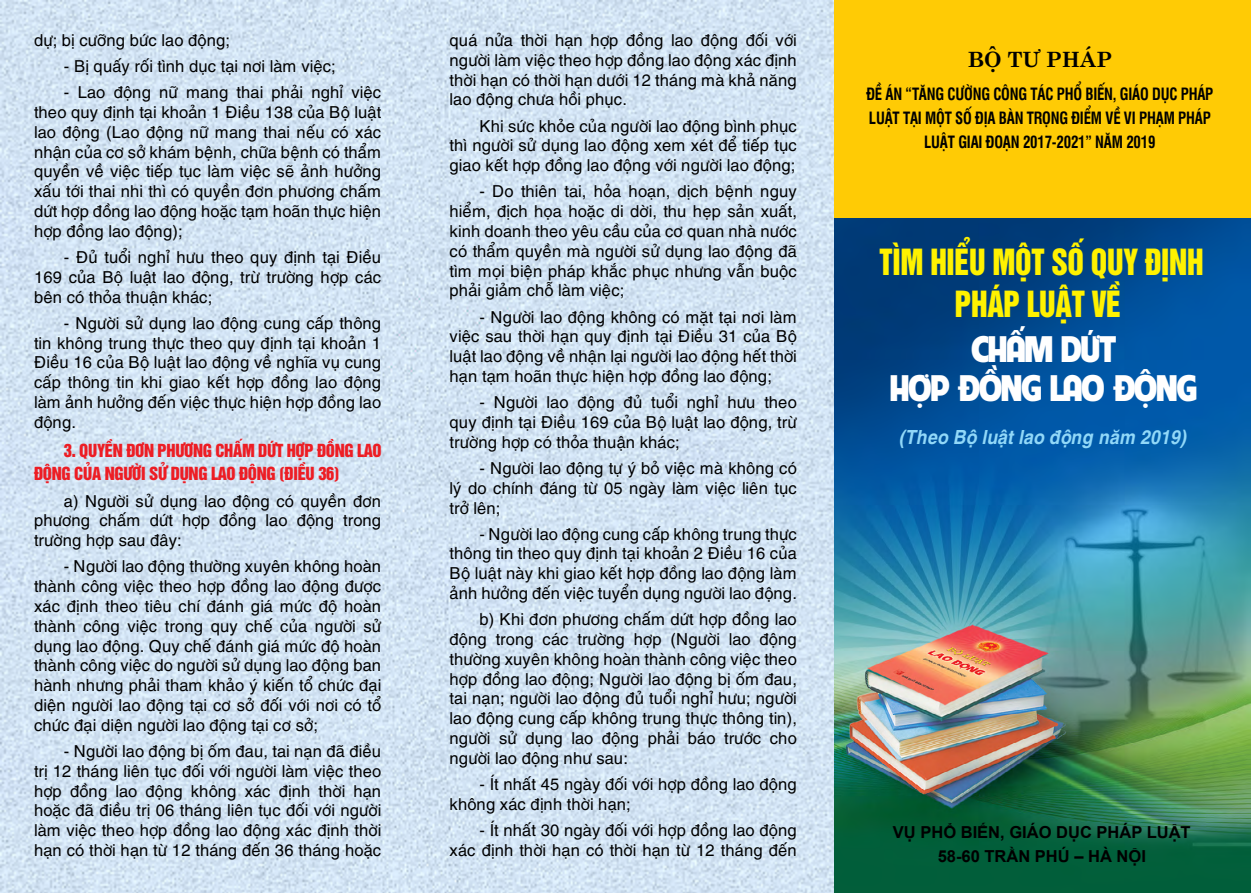
<style>
.page{position:relative;width:1251px;height:893px;background:#fff}
.page>*{position:absolute;margin:0;border:0;box-sizing:border-box;transform-origin:0 0}
.t1{font:33px "UTM Helvet Ins";letter-spacing:-.01em;color:#fff200;scale:.9 1}
.t2{font:33px/39px "UTM American Sans";letter-spacing:-.025em;color:#fff;text-align:center}
.t3{font:700 21px "UTM Centur";color:#000}
.t4{font:italic 700 19.5px "UTM Helve";letter-spacing:-.005em;color:#91d8f8;scale:.9 1}
.t5{font:16.5px/19.8px "UTM Helve";letter-spacing:-.02em;color:#000;text-align:justify}
.t6{font:700 16.5px/24px "UTM Swiss Condensed";letter-spacing:-.015em;color:#000;text-align:center;scale:.9 1}
.t7{font:16.5px/23.1px "UTM Helvet Ins";letter-spacing:-.02em;color:#ed1d24}
.t8{font:700 16.5px/24px "Arial";color:#000;text-align:center}
</style>
<div class="page">
<img style="left:0;top:0;width:833px;height:893px">
<img style="left:833px;top:218px;width:417px;height:675px">
<div style="left:833px;top:0;width:417px;height:218px;background:#ffcb05"></div>
<p class="t5" style="left:34px;top:28px;width:198px">dự; bị cưỡng bức lao động;</p>
<p class="t5" style="left:64px;top:55px;width:274px">- Bị quấy rối tình dục tại nơi làm việc;</p>
<p class="t5" style="left:34px;top:81px;width:349px;text-indent:30px">- Lao động nữ mang thai phải nghỉ việc theo quy định tại khoản 1 Điều 138 của Bộ luật lao động (Lao động nữ mang thai nếu có xác nhận của cơ sở khám bệnh, chữa bệnh có thẩm quyền về việc tiếp tục làm việc sẽ ảnh hưởng xấu tới thai nhi thì có quyền đơn phương chấm dứt hợp đồng lao động hoặc tạm hoãn thực hiện hợp đồng lao động);</p>
<p class="t5" style="left:34px;top:246px;width:349px;text-indent:30px">- Đủ tuổi nghỉ hưu theo quy định tại Điều 169 của Bộ luật lao động, trừ trường hợp các bên có thỏa thuận khác;</p>
<p class="t5" style="left:34px;top:311px;width:349px;text-indent:30px">- Người sử dụng lao động cung cấp thông tin không trung thực theo quy định tại khoản 1<br>Điều 16 của Bộ luật lao động về nghĩa vụ cung cấp thông tin khi giao kết hợp đồng lao động làm ảnh hưởng đến việc thực hiện hợp đồng lao động.</p>
<p class="t7" style="left:34px;top:438px;width:349px;text-indent:30px">3. QUYỀN ĐƠN PHƯƠNG CHẤM DỨT HỢP ĐỒNG LAO<br>ĐỘNG CỦA NGƯỜI SỬ DỤNG LAO ĐỘNG (ĐIỀU 36)</p>
<p class="t5" style="left:34px;top:489px;width:349px;text-indent:30px">a) Người sử dụng lao động có quyền đơn phương chấm dứt hợp đồng lao động trong trường hợp sau đây:</p>
<p class="t5" style="left:34px;top:555px;width:349px;text-indent:30px">- Người lao động thường xuyên không hoàn thành công việc theo hợp đồng lao động được xác định theo tiêu chí đánh giá mức độ hoàn thành công việc trong quy chế của người sử dụng lao động. Quy chế đánh giá mức độ hoàn thành công việc do người sử dụng lao động ban hành nhưng phải tham khảo ý kiến tổ chức đại diện người lao động tại cơ sở đối với nơi có tổ chức đại diện người lao động tại cơ sở;</p>
<p class="t5" style="left:34px;top:739px;width:349px;text-indent:30px">- Người lao động bị ốm đau, tai nạn đã điều trị 12 tháng liên tục đối với người làm việc theo hợp đồng lao động không xác định thời hạn hoặc đã điều trị 06 tháng liên tục đối với người làm việc theo hợp đồng lao động xác định thời hạn có thời hạn từ 12 tháng đến 36 tháng hoặc</p>
<p class="t5" style="left:449px;top:28px;width:349px">quá nửa thời hạn hợp đồng lao động đối với người làm việc theo hợp đồng lao động xác định thời hạn có thời hạn dưới 12 tháng mà khả năng lao động chưa hồi phục.</p>
<p class="t5" style="left:449px;top:114px;width:349px;text-indent:30px">Khi sức khỏe của người lao động bình phục thì người sử dụng lao động xem xét để tiếp tục giao kết hợp đồng lao động với người lao động;</p>
<p class="t5" style="left:449px;top:180px;width:349px;text-indent:30px">- Do thiên tai, hỏa hoạn, dịch bệnh nguy hiểm, địch họa hoặc di dời, thu hẹp sản xuất, kinh doanh theo yêu cầu của cơ quan nhà nước có thẩm quyền mà người sử dụng lao động đã tìm mọi biện pháp khắc phục nhưng vẫn buộc phải giảm chỗ làm việc;</p>
<p class="t5" style="left:449px;top:305px;width:349px;text-indent:30px">- Người lao động không có mặt tại nơi làm việc sau thời hạn quy định tại Điều 31 của Bộ luật lao động về nhận lại người lao động hết thời hạn tạm hoãn thực hiện hợp đồng lao động;</p>
<p class="t5" style="left:449px;top:391px;width:349px;text-indent:30px">- Người lao động đủ tuổi nghỉ hưu theo quy định tại Điều 169 của Bộ luật lao động, trừ trường hợp có thỏa thuận khác;</p>
<p class="t5" style="left:449px;top:456px;width:349px;text-indent:30px">- Người lao động tự ý bỏ việc mà không có lý do chính đáng từ 05 ngày làm việc liên tục trở lên;</p>
<p class="t5" style="left:449px;top:522px;width:349px;text-indent:30px">- Người lao động cung cấp không trung thực thông tin theo quy định tại khoản 2 Điều 16 của Bộ luật này khi giao kết hợp đồng lao động làm ảnh hưởng đến việc tuyển dụng người lao động.</p>
<p class="t5" style="left:449px;top:608px;width:349px;text-indent:30px">b) Khi đơn phương chấm dứt hợp đồng lao động trong các trường hợp (Người lao động thường xuyên không hoàn thành công việc theo hợp đồng lao động; Người lao động bị ốm đau, tai nạn; người lao động đủ tuổi nghỉ hưu; người lao động cung cấp không trung thực thông tin), người sử dụng lao động phải báo trước cho người lao động như sau:</p>
<p class="t5" style="left:449px;top:773px;width:349px;text-indent:30px">- Ít nhất 45 ngày đối với hợp đồng lao động không xác định thời hạn;</p>
<p class="t5" style="left:449px;top:819px;width:349px;text-align:right">- Ít nhất 30 ngày đối với hợp đồng lao động xác định thời hạn có thời hạn từ 12 tháng đến</p>
<p class="t3" style="left:967px;top:41px;width:146px">BỘ tư pháp</p>
<p class="t6" style="left:866px;top:81px;width:387px">ĐỀ ÁN “TĂNG CƯỜNG CÔNG TÁC PHỔ BIẾN, GIÁO DỤC PHÁP<br>LUẬT TẠI MỘT SỐ ĐỊA BÀN TRỌNG ĐIỂM VỀ VI PHẠM PHÁP<br>LUẬT GIAI ĐOẠN 2017-2021” NĂM 2019</p>
<h1 class="t1" style="left:879px;top:235px;width:145px">TÌM HIỂU MỘT</h1>
<h1 class="t1" style="left:1051px;top:235px;width:150px">SỐ QUY ĐỊNH</h1>
<h1 class="t1" style="left:954px;top:277px;width:19px">PHÁP</h1>
<h1 class="t1" style="left:1026px;top:277px;width:104px">LUẬT VỀ</h1>
<h1 class="t2" style="left:890px;top:326px;width:308px">CHẤM DỨT<br>HỢP ĐỒNG LAO ĐỘNG</h1>
<p class="t4" style="left:898px;top:421px;width:321px">(Theo Bộ luật lao động năm 2019)</p>
<p class="t8" style="left:892px;top:820px;width:299px">VỤ PHỔ BIẾN, GIÁO DỤC PHÁP LUẬT<br>58-60 TRẦN PHÚ – HÀ NỘI</p>
</div>
